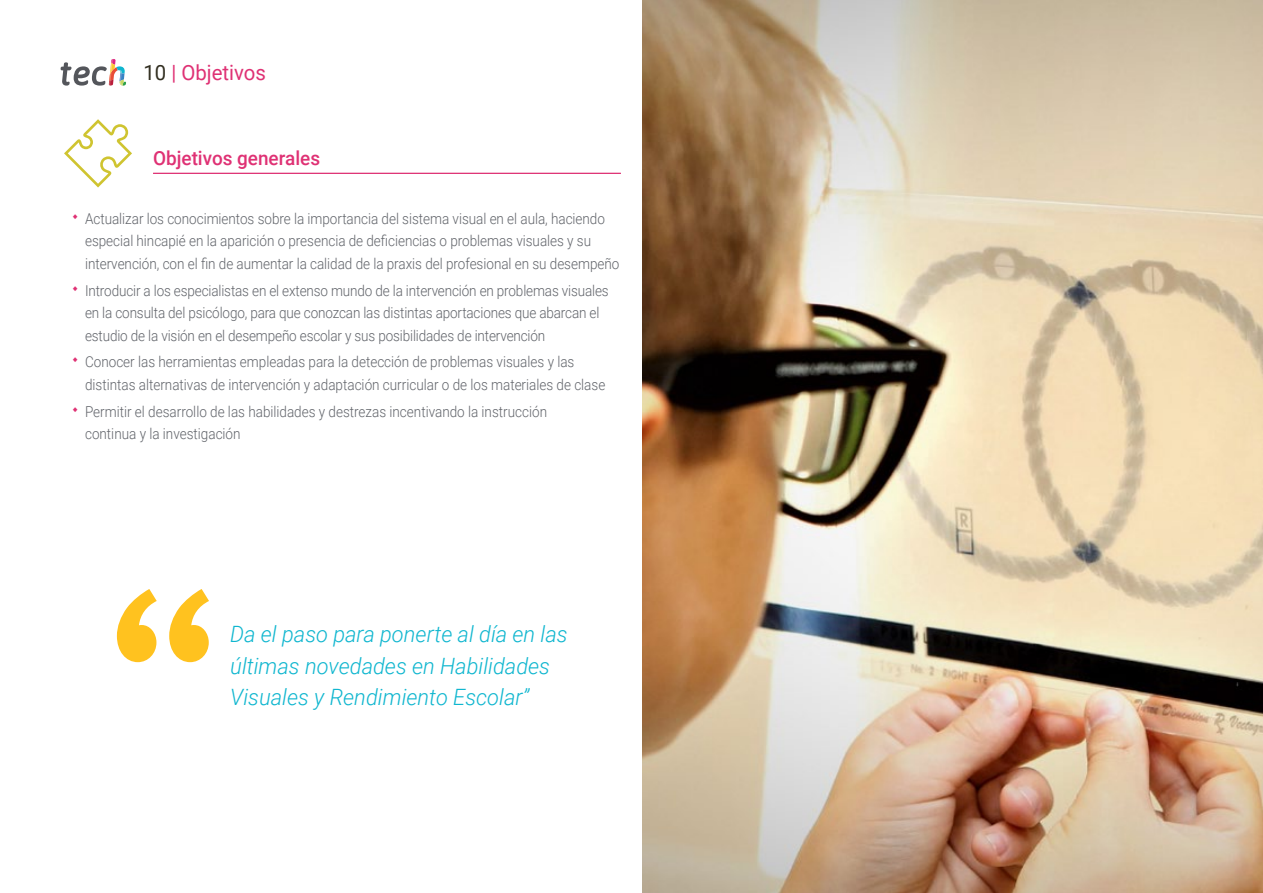
<style>
.page{position:relative;width:1263px;height:893px;background:#fff}
.page>*{position:absolute;margin:0;border:0;box-sizing:border-box;transform-origin:0 0}
.t1{font:italic 300 22.5px/31.5px "Roboto";color:#0fb6cf}
.t2{font:21px "Roboto";color:#df3174}
.t3{font:500 19.5px "Roboto";color:#df3174}
.t4{font:300 15px/22.5px "Roboto";color:#61646a;scale:.9 1}
.s1{color:#312e20}
</style>
<div class="page">
<hr style="left:153px;top:173px;width:468px;height:1px;background:#df3174">
<svg style="left:64px;top:119px;width:68px;height:69px"></svg>
<svg style="left:61px;top:59px;width:65px;height:27px"></svg>
<img style="left:642px;top:0;width:621px;height:893px">
<svg style="left:117px;top:589px;width:92px;height:73px"></svg>
<h2 class="t2" style="left:144px;top:57px;width:124px"><span class="s1">10</span> | Objetivos</h2>
<h3 class="t3" style="left:153px;top:144px;width:169px">Objetivos generales</h3>
<p class="t4" style="left:85px;top:207px;width:595px">Actualizar los conocimientos sobre la importancia del sistema visual en el aula, haciendo especial hincapié en la aparición o presencia de deficiencias o problemas visuales y su intervención, con el fin de aumentar la calidad de la praxis del profesional en su desempeño</p>
<p class="t4" style="left:85px;top:278px;width:583px">Introducir a los especialistas en el extenso mundo de la intervención en problemas visuales en la consulta del psicólogo, para que conozcan las distintas aportaciones que abarcan el estudio de la visión en el desempeño escolar y sus posibilidades de intervención</p>
<p class="t4" style="left:85px;top:350px;width:580px">Conocer las herramientas empleadas para la detección de problemas visuales y las distintas alternativas de intervención y adaptación curricular o de los materiales de clase</p>
<p class="t4" style="left:85px;top:399px;width:515px">Permitir el desarrollo de las habilidades y destrezas incentivando la instrucción continua y la investigación</p>
<h1 class="t1" style="left:230px;top:618px;width:339px">Da el paso para ponerte al día en las últimas novedades en Habilidades<br>Visuales y Rendimiento Escolar”</h1>
</div>
